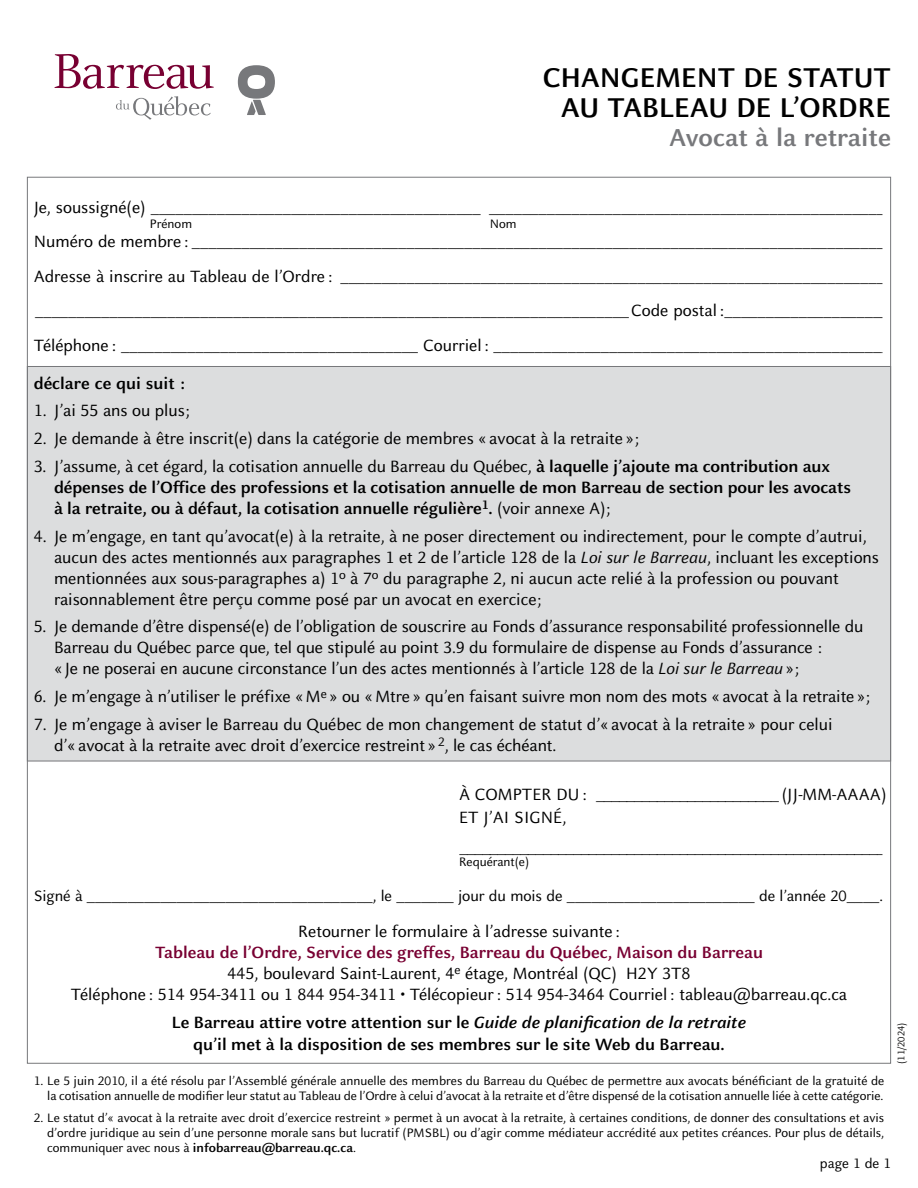
<style>
.page{position:relative;width:918px;height:1188px;background:#fff}
.page>*{position:absolute;margin:0;border:0;box-sizing:border-box;transform-origin:0 0}
.titre_top_1{font:700 30px/30px "Barreau Sans";color:#000;text-align:right}
.article_titretop{font:700 27px "Barreau Sans";color:#77787b}
.texte{font:18px/21px "Barreau Sans";color:#000}
.t1{font:700 18px/21px "Barreau Sans";letter-spacing:-.005em;color:#000}
.t2{font:700 18px "Barreau Sans";color:#780032}
.texte-2{font:16.5px "Helvetica Neue";color:#000}
.ligne{font:16.5px "Helvetica Neue";color:#000}
.Style_2{font:16.5px "Helvetica Neue";color:#000}
.t3{font:15px "Barreau Sans";color:#000}
.texte-3{font:13.5px/15px "Barreau Sans";color:#000;text-align:right}
.t4{font:10.5px "Barreau Sans";color:#000}
.s1{font-family:"Barreau Sans";font-size:18px}
.s2{font-weight:400}
.s3{font-style:italic}
.s4{font-family:"Barreau Sans"}
.s5{font-weight:700}
</style>
<div class="page">
<div style="left:27px;top:366px;width:864px;height:395px;background:#dcddde;border:1px solid #77787b"></div>
<svg style="left:116px;top:96px;width:95px;height:24px"></svg>
<svg style="left:55px;top:54px;width:159px;height:35px"></svg>
<svg style="left:238px;top:65px;width:37px;height:50px"></svg>
<svg style="left:891px;top:202px;width:1px;height:157px"></svg>
<svg style="left:891px;top:836px;width:1px;height:38px"></svg>
<p class="titre_top_1" style="left:543px;top:63px;width:350px">CHANGEMENT DE STATUT<br>AU TABLEAU DE L’ORDRE</p>
<p class="article_titretop" style="left:669px;top:122px;width:223px">Avocat à la retraite</p>
<p class="texte-2" style="left:34px;top:195px;width:853px"><span class="s1">Je, soussigné(e)</span> ________________________________________ ________________________________________________</p>
<p class="texte-3" style="left:150px;top:216px;width:44px">Prénom</p>
<p class="texte-3" style="left:490px;top:216px;width:28px">Nom</p>
<p class="ligne" style="left:34px;top:229px;width:853px"><span class="s1">Numéro de membre :</span> ____________________________________________________________________________________</p>
<p class="ligne" style="left:34px;top:264px;width:853px"><span class="s1">Adresse à inscrire au Tableau de l’Ordre :</span> __________________________________________________________________</p>
<p class="texte-2" style="left:35px;top:298px;width:856px">________________________________________________________________________<span class="s1">Code postal:</span>____________________</p>
<p class="texte-2" style="left:34px;top:333px;width:857px"><span class="s1">Téléphone :</span> ____________________________________ <span class="s1">Courriel:</span> ________________________________________________</p>
<p class="t1" style="left:34px;top:372px;width:153px">déclare ce qui suit :</p>
<p class="texte" style="left:34px;top:400px;width:158px">1. J’ai 55 ans ou plus;</p>
<p class="texte" style="left:34px;top:428px;width:607px">2. Je demande à être inscrit(e) dans la catégorie de membres « avocat à la retraite »;</p>
<p class="t1" style="left:54px;top:456px;width:798px;text-indent:-20px"><span class="s2">3. J’assume, à cet égard, la cotisation annuelle du Barreau du Québec,</span> à laquelle j’ajoute ma contribution aux dépenses de l’Office des professions et la cotisation annuelle de mon Barreau de section pour les avocats à la retraite, ou à défaut, la cotisation annuelle régulière<sup>1</sup>. <span class="s2">(voir annexe A);</span></p>
<p class="texte" style="left:54px;top:526px;width:827px;text-indent:-20px">4. Je m’engage, en tant qu’avocat(e) à la retraite, à ne poser directement ou indirectement, pour le compte d’autrui, aucun des actes mentionnés aux paragraphes 1 et 2 de l’article 128 de la <span class="s3">Loi sur le Barreau</span>, incluant les exceptions mentionnées aux sous-paragraphes a) 1<sup>o</sup> à 7<sup>o</sup> du paragraphe 2, ni aucun acte relié à la profession ou pouvant raisonnablement être perçu comme posé par un avocat en exercice;</p>
<p class="texte" style="left:54px;top:616px;width:811px;text-indent:-20px">5. Je demande d’être dispensé(e) de l’obligation de souscrire au Fonds d’assurance responsabilité professionnelle du<br>Barreau du Québec parce que, tel que stipulé au point 3.9 du formulaire de dispense au Fonds d’assurance :<br>«Je ne poserai en aucune circonstance l’un des actes mentionnés à l’article 128 de la <span class="s3">Loi sur le Barreau</span>»;</p>
<p class="texte" style="left:34px;top:686px;width:838px">6. Je m’engage à n’utiliser le préfixe «M<sup>e</sup> » ou «Mtre» qu’en faisant suivre mon nom des mots «avocat à la retraite»;</p>
<p class="texte" style="left:54px;top:714px;width:780px;text-indent:-20px">7. Je m’engage à aviser le Barreau du Québec de mon changement de statut d’« avocat à la retraite » pour celui d’« avocat à la retraite avec droit d’exercice restreint» <sup>2</sup>, le cas échéant.</p>
<p class="texte-2" style="left:459px;top:782px;width:429px"><span class="s1">À COMPTER DU :</span> ________________________ <span class="s1">(JJ-MM-AAAA)</span></p>
<p class="texte" style="left:459px;top:807px;width:109px">ET J’AI SIGNÉ,</p>
<p class="texte-2" style="left:460px;top:835px;width:427px">________________________________________________________</p>
<p class="texte-3" style="left:459px;top:855px;width:72px">Requérant(e)</p>
<p class="Style_2" style="left:34px;top:883px;width:851px"><span class="s4">Signé à</span> ___________________________________<span class="s4">, le</span> _______ <span class="s4">jour du mois de</span> _______________________ <span class="s4">de l’année 20</span>____<span class="s4">.</span></p>
<p class="texte" style="left:298px;top:921px;width:323px">Retourner le formulaire à l’adresse suivante :</p>
<p class="t2" style="left:155px;top:942px;width:609px">Tableau de l’Ordre, Service des greffes, Barreau du Québec, Maison du Barreau</p>
<p class="texte" style="left:228px;top:963px;width:464px">445, boulevard Saint-Laurent, 4<sup>e</sup> étage, Montréal (QC) H2Y 3T8</p>
<p class="texte" style="left:71px;top:984px;width:778px">Téléphone : 514 954-3411 ou 1 844 954-3411 • Télécopieur: 514 954-3464 Courriel: tableau@barreau.qc.ca</p>
<p class="t1" style="left:172px;top:1012px;width:576px;line-height:21.6px;text-align:center">Le Barreau attire votre attention sur le <span class="s3">Guide de planification de la retraite </span>qu’il met à la disposition de ses membres sur le site Web du Barreau.</p>
<p class="texte-3" style="left:34px;top:1073px;width:852px">1. Le 5 juin 2010, il a été résolu par l’Assemblé générale annuelle des membres du Barreau du Québec de permettre aux avocats bénéficiant de la gratuité de la cotisation annuelle de modifier leur statut au Tableau de l’Ordre à celui d’avocat à la retraite et d’être dispensé de la cotisation annuelle liée à cette catégorie.</p>
<p class="texte-3" style="left:47px;top:1110px;width:839px;text-align:justify;text-indent:-14px">2. Le statut d’« avocat à la retraite avec droit d’exercice restreint » permet à un avocat à la retraite, à certaines conditions, de donner des consultations et avis d’ordre juridique au sein d’une personne morale sans but lucratif (PMSBL) ou d’agir comme médiateur accrédité aux petites créances. Pour plus de détails, communiquer avec nous à <span class="s5">infobarreau@barreau.qc.ca</span>.</p>
<p class="t4" style="left:896px;top:1064px;width:43px;rotate:-90deg">(11/2024)</p>
<p class="t3" style="left:820px;top:1155px;width:73px">page 1 de 1</p>
</div>
